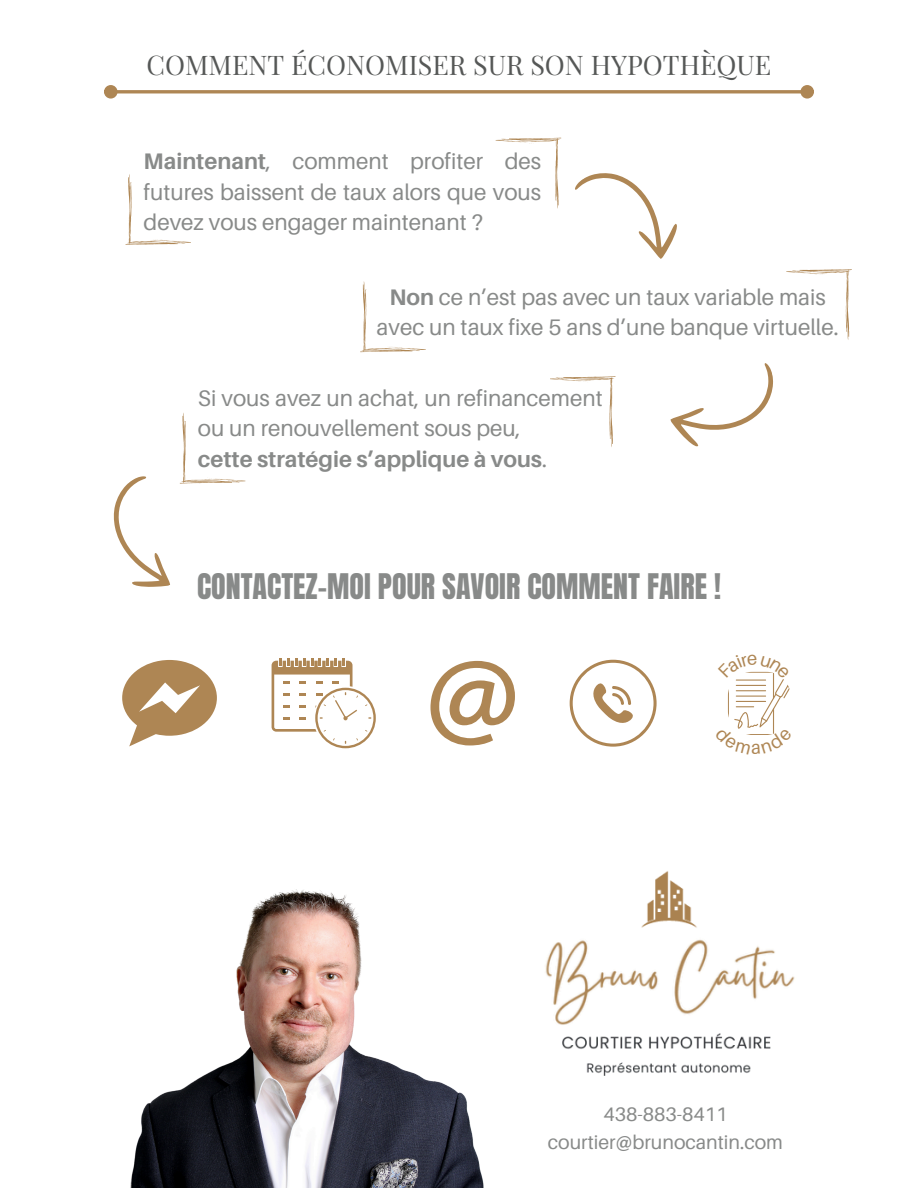
<style>
.page{position:relative;width:918px;height:1188px;background:#fff}
.page>*{position:absolute;margin:0;border:0;box-sizing:border-box;transform-origin:0 0}
.t1{font:30px "Anton";color:#888a89}
.t2{font:27px "Playfair Display";color:#565857}
.t3{font:22.5px/30.3px "Aileron";color:#888a89;text-align:justify}
.t4{font:19.5px "Aileron";color:#888a89}
.s1{font-weight:700}
</style>
<div class="page">
<svg style="left:575px;top:173px;width:102px;height:86px"></svg>
<svg style="left:670px;top:363px;width:103px;height:84px"></svg>
<svg style="left:272px;top:658px;width:104px;height:90px"></svg>
<svg style="left:430px;top:661px;width:85px;height:84px"></svg>
<svg style="left:570px;top:660px;width:86px;height:86px"></svg>
<svg style="left:122px;top:660px;width:95px;height:86px"></svg>
<img style="left:130px;top:889px;width:354px;height:299px">
<img style="left:521px;top:856px;width:288px;height:246px;border-radius:20px">
<hr style="left:117px;top:90px;width:684px;height:3px;background:#ae8654">
<div style="left:106px;top:87px;width:10px;height:10px;background:#ae8654;border-radius:50%"></div>
<div style="left:104px;top:85px;width:14px;height:14px;border:3px solid #ae8654;border-radius:50%"></div>
<div style="left:802px;top:87px;width:10px;height:10px;background:#ae8654;border-radius:50%"></div>
<div style="left:800px;top:85px;width:14px;height:14px;border:3px solid #ae8654;border-radius:50%"></div>
<svg style="left:496px;top:138px;width:65px;height:71px"></svg>
<svg style="left:126px;top:174px;width:65px;height:71px"></svg>
<svg style="left:787px;top:269px;width:65px;height:71px"></svg>
<svg style="left:360px;top:281px;width:65px;height:71px"></svg>
<svg style="left:550px;top:376px;width:66px;height:71px"></svg>
<svg style="left:113px;top:413px;width:132px;height:174px"></svg>
<svg style="left:727px;top:671px;width:63px;height:64px"></svg>
<p class="t2" style="left:147px;top:46px;width:626px">COMMENT ÉCONOMISER SUR SON HYPOTHÈQUE</p>
<p class="t3" style="left:144px;top:146px;width:399px"><span class="s1">Maintenant</span>, comment profiter des futures baissent de taux alors que vous devez vous engager maintenant ?</p>
<p class="t3" style="left:377px;top:281px;width:464px;text-align:center"><span class="s1">Non</span> ce n’est pas avec un taux variable mais avec un taux fixe 5 ans d’une banque virtuelle.</p>
<p class="t3" style="left:198px;top:383px;width:406px;text-align:left">Si vous avez un achat, un refinancement ou un renouvellement sous peu,<br><span class="s1">cette stratégie s’applique à vous</span>.</p>
<p class="t1" style="left:197px;top:565px;width:525px">CONTACTEZ-MOI POUR SAVOIR COMMENT FAIRE !</p>
<p class="t4" style="left:603px;top:1102px;width:126px">438-883-8411</p>
<p class="t4" style="left:548px;top:1130px;width:237px">courtier@brunocantin.com</p>
</div>
